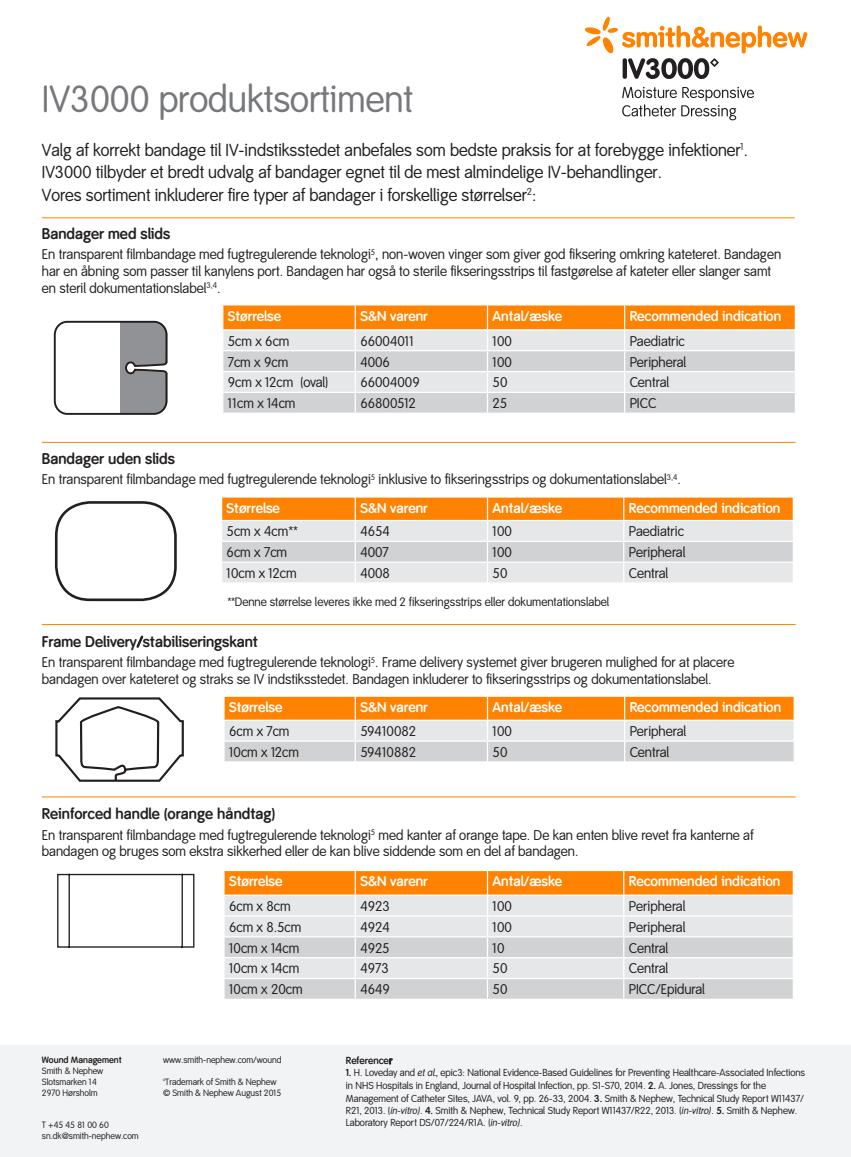
<style>
.page{position:relative;width:851px;height:1157px;background:#fff}
.page>*{position:absolute;margin:0;border:0;box-sizing:border-box;transform-origin:0 0}
.t1{font:37.05px "Smith&Nephew";color:#76787b}
.t2{font:17.1px/22.5px "Smith&Nephew";color:#231f20}
.t3{font:700 15.15px "Smith&Nephew";color:#231f20}
.t4{font:13.95px/16.6px "Smith&Nephew";color:#231f20}
.t5{font:700 13.95px "Smith&Nephew";color:#fff}
.t6{font:12px "Smith&Nephew LF";color:#221e1f}
.t7{font:9.9px/12.5px "Smith&Nephew";color:#231f20}
.t8{font:700 9.9px "Smith&Nephew";color:#231f20}
.t9{font:9px/10.8px "Smith&Nephew";color:#231f20}
.t10{font:700 9px "Smith&Nephew";color:#231f20}
.s1{font-family:"Smith&Nephew LF"}
.s2{font-weight:700}
.s3{font-style:italic}
</style>
<div class="page">
<div style="left:0;top:1045px;width:850px;height:112px;background:#f2f3f4"></div>
<svg style="left:622px;top:87px;width:131px;height:33px"></svg>
<svg style="left:584px;top:17px;width:223px;height:62px"></svg>
<svg style="left:222px;top:305px;width:573px;height:107px;background:#e5caaf"></svg>
<svg style="left:221px;top:497px;width:572px;height:85px;background:#e9c9a8"></svg>
<hr style="left:221px;top:561px;width:134px;height:2px;background:#fff">
<hr style="left:355px;top:561px;width:132px;height:2px;background:#fff">
<hr style="left:487px;top:561px;width:136px;height:2px;background:#fff">
<hr style="left:623px;top:561px;width:170px;height:2px;background:#fff">
<svg style="left:53px;top:320px;width:115px;height:95px"></svg>
<div style="left:55px;top:501px;width:122px;height:100px;border:3px solid #231f20;border-radius:34px"></div>
<svg style="left:224px;top:696px;width:570px;height:65px;background:#e9be92"></svg>
<svg style="left:55px;top:697px;width:129px;height:85px"></svg>
<svg style="left:57px;top:873px;width:138px;height:75px"></svg>
<hr style="left:42px;top:442px;width:753px;height:1px;background:#ff8200">
<hr style="left:42px;top:624px;width:753px;height:1px;background:#ff8200">
<hr style="left:42px;top:796px;width:753px;height:1px;background:#ff8200">
<hr style="left:42px;top:217px;width:752px;height:1px;background:#ff8200">
<svg style="left:224px;top:870px;width:569px;height:128px;background:#e5cfb9"></svg>
<p class="t1" style="left:42px;top:78px;width:372px">IV3000 produktsortiment</p>
<p class="t2" style="left:42px;top:139px;width:707px">Valg af korrekt bandage til IV-indstiksstedet anbefales som bedste praksis for at forebygge infektioner<sup>1</sup>.<br>IV3000 tilbyder et bredt udvalg af bandager egnet til de mest almindelige IV-behandlinger.<br>Vores sortiment inkluderer fire typer af bandager i forskellige størrelser<sup>2</sup>:</p>
<p class="t3" style="left:42px;top:225px;width:130px">Bandager med slids</p>
<p class="t4" style="left:42px;top:247px;width:740px">En transparent filmbandage med fugtregulerende teknologi<sup>5</sup>, non-woven vinger som giver god fiksering omkring kateteret. Bandagen har en åbning som passer til kanylens port. Bandagen har også to sterile fikseringsstrips til fastgørelse af kateter eller slanger samt en steril dokumentationslabel<sup>3,4</sup>.</p>
<p class="t5" style="left:228px;top:307px;width:55px">Størrelse</p>
<p class="t5" style="left:360px;top:307px;width:69px">S&amp;N varenr</p>
<p class="t5" style="left:492px;top:307px;width:71px">Antal/æske</p>
<p class="t5" style="left:629px;top:307px;width:153px">Recommended indication</p>
<p class="t4" style="left:228px;top:333px;width:63px">5cm x 6cm</p>
<p class="t4" style="left:360px;top:333px;width:55px">66004011</p>
<p class="t4" style="left:492px;top:333px;width:21px">100</p>
<p class="t4" style="left:629px;top:333px;width:57px">Paediatric</p>
<p class="t4" style="left:228px;top:354px;width:62px">7cm x 9cm</p>
<p class="t4" style="left:360px;top:354px;width:31px">4006</p>
<p class="t4" style="left:492px;top:354px;width:21px">100</p>
<p class="t4" style="left:629px;top:354px;width:58px">Peripheral</p>
<p class="t4" style="left:228px;top:374px;width:102px">9cm x 12cm (oval)</p>
<p class="t4" style="left:360px;top:374px;width:61px">66004009</p>
<p class="t4" style="left:492px;top:374px;width:16px">50</p>
<p class="t4" style="left:629px;top:374px;width:41px">Central</p>
<p class="t4" style="left:228px;top:395px;width:69px">11cm x 14cm</p>
<p class="t4" style="left:360px;top:395px;width:57px">66800512</p>
<p class="t4" style="left:492px;top:395px;width:16px">25</p>
<p class="t4" style="left:629px;top:395px;width:28px">PICC</p>
<p class="t3" style="left:42px;top:450px;width:135px">Bandager uden slids</p>
<p class="t4" style="left:42px;top:471px;width:640px">En transparent filmbandage med fugtregulerende teknologi<sup>5</sup> inklusive to fikseringsstrips og dokumentationslabel<sup>3,4</sup>.</p>
<p class="t5" style="left:226px;top:500px;width:55px">Størrelse</p>
<p class="t5" style="left:360px;top:500px;width:69px">S&amp;N varenr</p>
<p class="t5" style="left:492px;top:500px;width:71px">Antal/æske</p>
<p class="t5" style="left:628px;top:500px;width:153px">Recommended indication</p>
<p class="t4" style="left:226px;top:523px;width:72px">5cm x 4cm**</p>
<p class="t4" style="left:360px;top:523px;width:31px">4654</p>
<p class="t4" style="left:492px;top:523px;width:21px">100</p>
<p class="t4" style="left:628px;top:523px;width:57px">Paediatric</p>
<p class="t4" style="left:226px;top:544px;width:62px">6cm x 7cm</p>
<p class="t4" style="left:360px;top:544px;width:30px">4007</p>
<p class="t4" style="left:492px;top:544px;width:21px">100</p>
<p class="t4" style="left:628px;top:544px;width:58px">Peripheral</p>
<p class="t4" style="left:226px;top:565px;width:71px">10cm x 12cm</p>
<p class="t4" style="left:360px;top:565px;width:31px">4008</p>
<p class="t4" style="left:492px;top:565px;width:16px">50</p>
<p class="t4" style="left:628px;top:565px;width:41px">Central</p>
<p class="t6" style="left:227px;top:594px;width:383px">**Denne størrelse leveres ikke med 2 fikseringsstrips eller dokumentationslabel</p>
<p class="t3" style="left:42px;top:633px;width:218px">Frame Delivery/stabiliseringskant</p>
<p class="t4" style="left:42px;top:654px;width:693px">En transparent filmbandage med fugtregulerende teknologi<sup>5</sup>. Frame delivery systemet giver brugeren mulighed for at placere bandagen over kateteret <span class="s1">og</span> straks se IV indstiksstedet. Bandagen inkluderer to fikseringsstrips og dokumentationslabel.</p>
<p class="t5" style="left:229px;top:699px;width:55px">Størrelse</p>
<p class="t5" style="left:360px;top:699px;width:69px">S&amp;N varenr</p>
<p class="t5" style="left:492px;top:699px;width:71px">Antal/æske</p>
<p class="t5" style="left:629px;top:699px;width:153px">Recommended indication</p>
<p class="t4" style="left:229px;top:723px;width:62px">6cm x 7cm</p>
<p class="t4" style="left:360px;top:723px;width:57px">59410082</p>
<p class="t4" style="left:492px;top:723px;width:21px">100</p>
<p class="t4" style="left:629px;top:723px;width:58px">Peripheral</p>
<p class="t4" style="left:229px;top:744px;width:71px">10cm x 12cm</p>
<p class="t4" style="left:360px;top:744px;width:57px">59410882</p>
<p class="t4" style="left:492px;top:744px;width:16px">50</p>
<p class="t4" style="left:629px;top:744px;width:41px">Central</p>
<p class="t3" style="left:42px;top:805px;width:235px">Reinforced handle (orange håndtag)</p>
<p class="t4" style="left:42px;top:826px;width:713px">En transparent filmbandage med fugtregulerende teknologi<sup>5</sup> med kanter af orange tape. De kan enten blive revet fra kanterne af bandagen og bruges som ekstra sikkerhed eller de kan blive siddende som en del af bandagen.</p>
<p class="t10" style="left:42px;top:1055px;width:81px">Wound Management</p>
<p class="t9" style="left:42px;top:1066px;width:63px">Smith &amp; Nephew</p>
<p class="t9" style="left:42px;top:1076px;width:56px">Slotsmarken 14</p>
<p class="t9" style="left:42px;top:1120px;width:68px">T +45 45 81 00 60</p>
<p class="t9" style="left:42px;top:1130px;width:98px">sn.dk@smith-nephew.com</p>
<p class="t5" style="left:229px;top:873px;width:55px">Størrelse</p>
<p class="t5" style="left:360px;top:873px;width:69px">S&amp;N varenr</p>
<p class="t5" style="left:492px;top:873px;width:71px">Antal/æske</p>
<p class="t5" style="left:628px;top:873px;width:153px">Recommended indication</p>
<p class="t4" style="left:229px;top:898px;width:63px">6cm x 8cm</p>
<p class="t4" style="left:360px;top:898px;width:31px">4923</p>
<p class="t4" style="left:492px;top:898px;width:21px">100</p>
<p class="t4" style="left:628px;top:898px;width:58px">Peripheral</p>
<p class="t4" style="left:229px;top:919px;width:74px">6cm x 8.5cm</p>
<p class="t4" style="left:360px;top:919px;width:31px">4924</p>
<p class="t4" style="left:492px;top:919px;width:21px">100</p>
<p class="t4" style="left:628px;top:919px;width:58px">Peripheral</p>
<p class="t4" style="left:229px;top:940px;width:72px">10cm x 14cm</p>
<p class="t4" style="left:360px;top:940px;width:31px">4925</p>
<p class="t4" style="left:492px;top:940px;width:13px">10</p>
<p class="t4" style="left:628px;top:940px;width:41px">Central</p>
<p class="t4" style="left:229px;top:960px;width:72px">10cm x 14cm</p>
<p class="t4" style="left:360px;top:960px;width:30px">4973</p>
<p class="t4" style="left:492px;top:960px;width:16px">50</p>
<p class="t4" style="left:628px;top:960px;width:41px">Central</p>
<p class="t4" style="left:229px;top:981px;width:75px">10cm x 20cm</p>
<p class="t4" style="left:360px;top:981px;width:31px">4649</p>
<p class="t4" style="left:492px;top:981px;width:16px">50</p>
<p class="t4" style="left:628px;top:981px;width:78px">PICC/Epidural</p>
<p class="t9" style="left:163px;top:1055px;width:120px">www.smith-nephew.com/wound</p>
<p class="t9" style="left:163px;top:1076px;width:120px">™Trademark of Smith &amp; Nephew © Smith &amp; Nephew August 2015</p>
<p class="t8" style="left:346px;top:1054px;width:48px">Referencer</p>
<p class="t7" style="left:346px;top:1067px;width:460px"><span class="s2">1.</span> H. Loveday and <span class="s3">et al.,</span> epic3: National Evidence-Based Guidelines for Preventing Healthcare-Associated Infections in NHS Hospitals in England, Journal of Hospital Infection, pp. S1-S70, 2014. <span class="s2">2.</span> A. Jones, Dressings for the Management of Catheter Sites, JAVA, vol. 9, pp. 26-33, 2004. <span class="s2">3.</span> Smith &amp; Nephew, Technical Study Report W11437/ R21, 2013. (<span class="s3">in-vitro)</span>. <span class="s2">4.</span> Smith &amp; Nephew, Technical Study Report W11437/R22, 2013. (<span class="s3">in-vitro)</span>. <span class="s2">5.</span> Smith &amp; Nephew.<br>Laboratory Report DS/07/224/R1A. (<span class="s3">in-vitro)</span>.</p>
</div>
